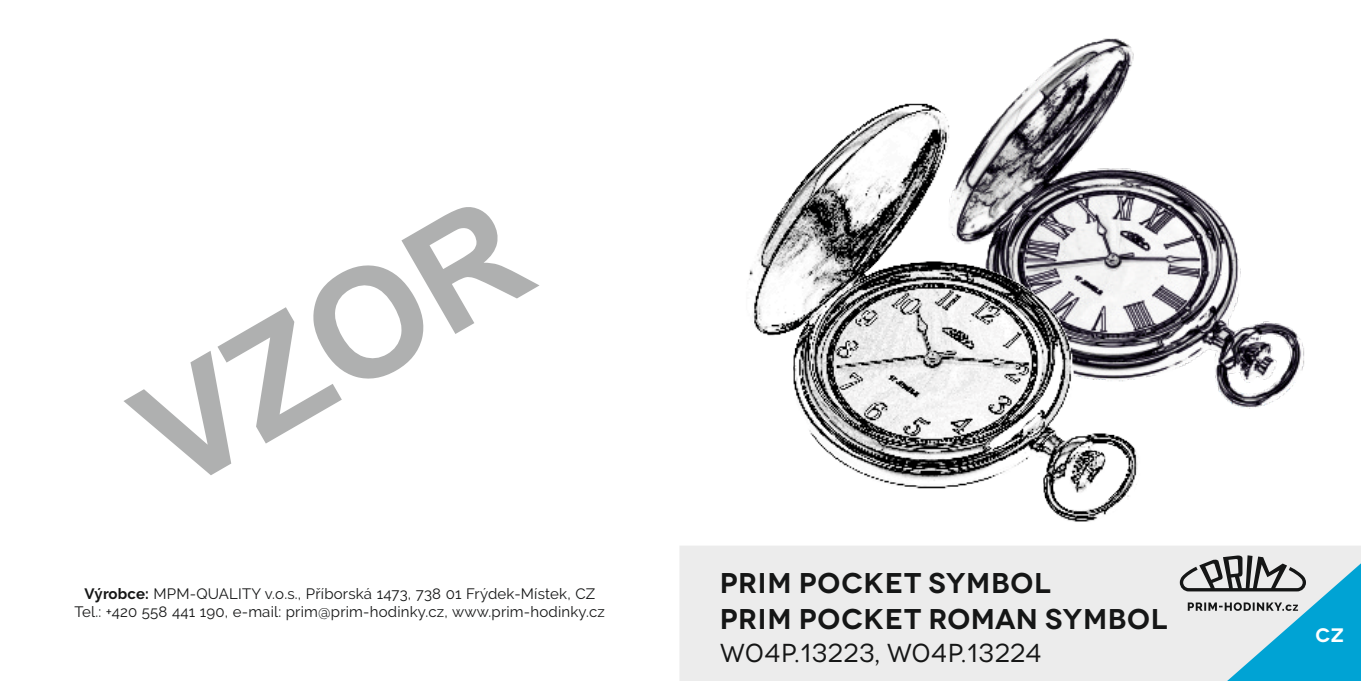
<style>
.page{position:relative;width:1361px;height:681px;background:#fff}
.page>*{position:absolute;margin:0;border:0;box-sizing:border-box;transform-origin:0 0}
.t1{font:700 150.6px "Arial";color:#afb0b0}
.t2{font:600 28.5px/36px "Novecentowide";letter-spacing:.025em;color:#151616}
.t3{font:25.8px "Novecentowide";letter-spacing:.025em;color:#151616}
.t4{font:600 19.5px "Novecentowide";color:#fff}
.t5{font:15px/17.7px "Raleway";letter-spacing:.015em;color:#151616;text-align:center}
.s1{font-weight:700}
</style>
<div class="page">
<img style="left:749px;top:40px;width:556px;height:482px">
<div style="left:679px;top:545px;width:682px;height:135px;background:#ececec"></div>
<svg style="left:1165px;top:545px;width:196px;height:135px"></svg>
<h1 class="t1" style="left:123px;top:399px;width:420px;rotate:-30deg">VZOR</h1>
<p class="t5" style="left:75px;top:584px;width:532px"><span class="s1">Výrobce:</span> MPM-QUALITY v.o.s., Příborská 1473, 738 01 Frýdek-Místek, CZ<br>Tel.: +420 558 441 190, e-mail: prim@prim-hodinky.cz, www.prim-hodinky.cz</p>
<h2 class="t2" style="left:720px;top:564px;width:449px">PRIM POCKET SYMBOL<br>PRIM POCKET ROMAN SYMBOL</h2>
<h3 class="t3" style="left:720px;top:639px;width:323px">W04P.13223, W04P.13224</h3>
<h3 class="t4" style="left:1315px;top:625px;width:30px">CZ</h3>
</div>
